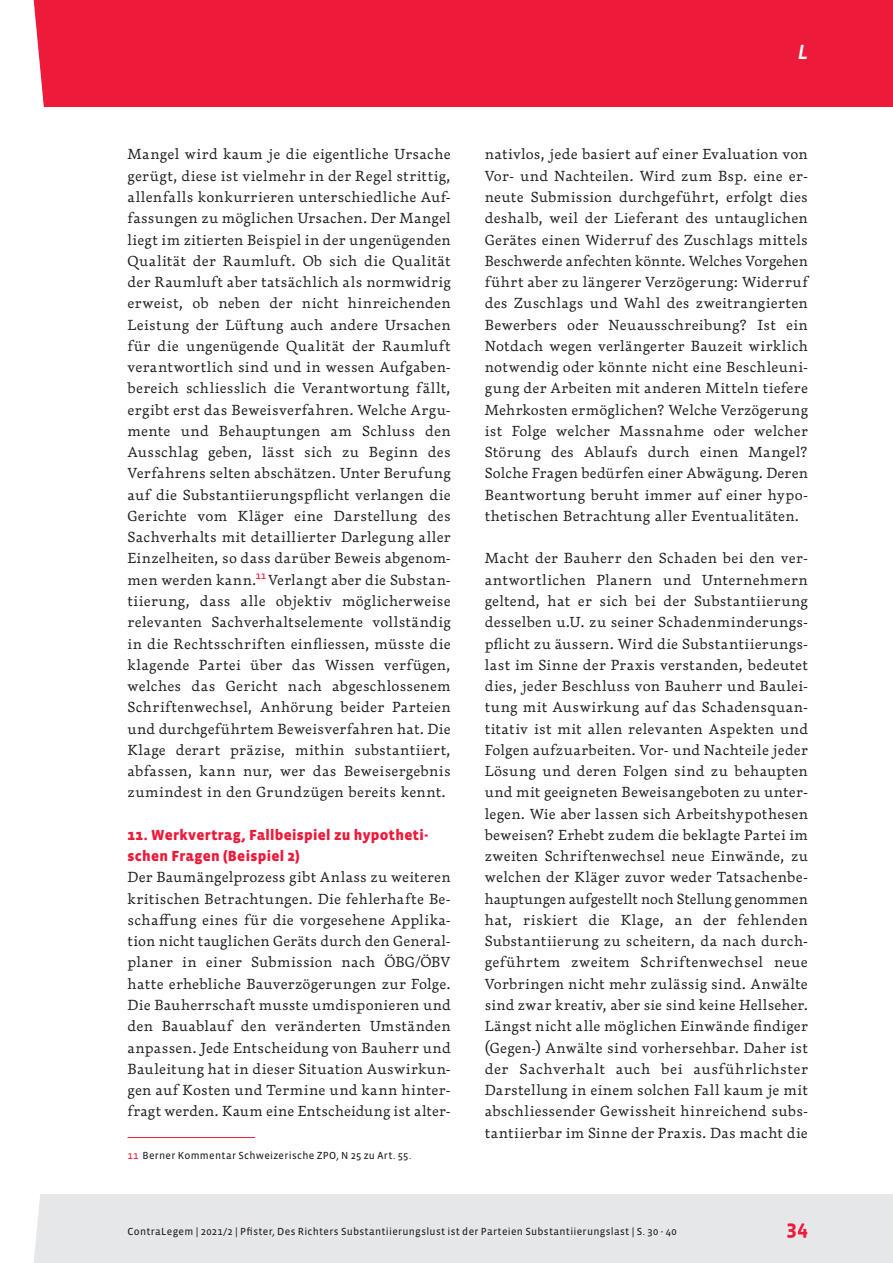
<style>
.page{position:relative;width:893px;height:1263px;background:#fff}
.page>*{position:absolute;margin:0;border:0;box-sizing:border-box;transform-origin:0 0}
.Fusszeile{font:700 21px "Vista Sans OT";color:#ed1a3a}
.t1{font:italic 500 21px "Vista Sans OT";color:#fff}
.Ueberschrift{font:900 15px/21.3px "Vista Sans OT";letter-spacing:.02em;color:#ed1a3a}
.GT{font:300 14.25px/21.3px "Dederon LOT";letter-spacing:.02em;color:#231f20;text-align:justify}
.Fusszeile-2{font:10.5px "Vista Sans OT";letter-spacing:.03em;color:#231f20}
.Fussnote{font:10.5px "Vista Sans OT";letter-spacing:.03em;color:#231f20}
.s1{font-family:"Vista Sans OT";font-weight:400;color:#ed1a3a}
.s2{color:#ed1a3a}
</style>
<div class="page">
<div style="left:1px;top:1195px;width:892px;height:68px;background:#e6e7e9"></div>
<div style="left:0;top:0;width:893px;height:106px;background:#ed1a3a"></div>
<hr style="left:128px;top:1137px;width:127px;height:1px;background:#ed1a3a">
<svg style="left:0;top:0;width:94px;height:1263px"></svg>
<h1 class="t1" style="left:798px;top:41px;width:12px">L</h1>
<p class="GT" style="left:128px;top:144px;width:325px">Mangel wird kaum je die eigentliche Ursache gerügt, diese ist vielmehr in der Regel strittig, allenfalls konkurrieren unterschiedliche Auf&shy;fassungen zu möglichen Ursachen. Der Mangel liegt im zitierten Beispiel in der ungenügenden Qualität der Raumluft. Ob sich die Qualität der Raumluft aber tatsächlich als normwidrig erweist, ob neben der nicht hinreichenden Leistung der Lüftung auch andere Ursachen für die ungenügende Qualität der Raumluft verantwortlich sind und in wessen Aufgaben&shy;bereich schliesslich die Verantwortung fällt, ergibt erst das Beweisverfahren. Welche Argu&shy;mente und Behauptungen am Schluss den Ausschlag geben, lässt sich zu Beginn des Verfahrens selten abschätzen. Unter Berufung auf die Substantiierungspflicht verlangen die Gerichte vom Kläger eine Darstellung des Sachverhalts mit detaillierter Darlegung aller Einzelheiten, so dass darüber Beweis abgenom&shy;men werden kann.<span class="s1">11</span> Verlangt aber die Substan&shy;tiierung, dass alle objektiv möglicherweise relevanten Sachverhaltselemente vollständig in die Rechtsschriften einfliessen, müsste die klagende Partei über das Wissen verfügen, welches das Gericht nach abgeschlossenem Schriftenwechsel, Anhörung beider Parteien und durchgeführtem Beweisverfahren hat. Die Klage derart präzise, mithin substantiiert, abfassen, kann nur, wer das Beweisergebnis zumindest in den Grundzügen bereits kennt.</p>
<p class="Ueberschrift" style="left:128px;top:824px;width:302px">11. Werkvertrag, Fallbeispiel zu hypotheti&shy;schen Fragen (Beispiel 2)</p>
<p class="GT" style="left:128px;top:867px;width:325px">Der Baumängelprozess gibt Anlass zu weiteren kritischen Betrachtungen. Die fehlerhafte Be&shy;schaffung eines für die vorgesehene Applika&shy;tion nicht tauglichen Geräts durch den General&shy;planer in einer Submission nach ÖBG/ÖBV hatte erhebliche Bauverzögerungen zur Folge.<br>Die Bauherrschaft musste umdisponieren und den Bauablauf den veränderten Umständen anpassen. Jede Entscheidung von Bauherr und Bauleitung hat in dieser Situation Auswirkun&shy;gen auf Kosten und Termine und kann hinter&shy;fragt werden. Kaum eine Entscheidung ist alter-</p>
<p class="Fussnote" style="left:128px;top:1150px;width:285px"><span class="s2">11</span> Berner Kommentar Schweizerische ZPO, N 25 zu Art. 55.</p>
<p class="GT" style="left:485px;top:144px;width:325px">nativlos, jede basiert auf einer Evaluation von Vor- und Nachteilen. Wird zum Bsp. eine er&shy;neute Submission durchgeführt, erfolgt dies deshalb, weil der Lieferant des untauglichen Gerätes einen Widerruf des Zuschlags mittels Beschwerde anfechten könnte. Welches Vorgehen führt aber zu längerer Verzögerung: Widerruf des Zuschlags und Wahl des zweitrangierten Bewerbers oder Neuausschreibung? Ist ein Notdach wegen verlängerter Bauzeit wirklich notwendig oder könnte nicht eine Beschleuni&shy;gung der Arbeiten mit anderen Mitteln tiefere Mehrkosten ermöglichen? Welche Verzögerung ist Folge welcher Massnahme oder welcher Störung des Ablaufs durch einen Mangel?<br>Solche Fragen bedürfen einer Abwägung. Deren Beantwortung beruht immer auf einer hypo&shy;thetischen Betrachtung aller Eventualitäten.</p>
<p class="GT" style="left:485px;top:548px;width:325px">Macht der Bauherr den Schaden bei den ver&shy;antwortlichen Planern und Unternehmern geltend, hat er sich bei der Substantiierung desselben u.U. zu seiner Schadenminderungs&shy;pflicht zu äussern. Wird die Substantiierungs&shy;last im Sinne der Praxis verstanden, bedeutet dies, jeder Beschluss von Bauherr und Baulei&shy;tung mit Auswirkung auf das Schadensquan&shy;titativ ist mit allen relevanten Aspekten und Folgen aufzuarbeiten. Vor- und Nachteile jeder Lösung und deren Folgen sind zu behaupten und mit geeigneten Beweisangeboten zu unter&shy;legen. Wie aber lassen sich Arbeitshypothesen beweisen? Erhebt zudem die beklagte Partei im zweiten Schriftenwechsel neue Einwände, zu welchen der Kläger zuvor weder Tatsachenbe&shy;hauptungen aufgestellt noch Stellung genommen hat, riskiert die Klage, an der fehlenden Substantiierung zu scheitern, da nach durch&shy;geführtem zweitem Schriftenwechsel neue Vorbringen nicht mehr zulässig sind. Anwälte sind zwar kreativ, aber sie sind keine Hellseher.<br>Längst nicht alle möglichen Einwände findiger (Gegen-) Anwälte sind vorhersehbar. Daher ist der Sachverhalt auch bei ausführlichster Darstellung in einem solchen Fall kaum je mit abschliessender Gewissheit hinreichend subs&shy;tantiierbar im Sinne der Praxis. Das macht die</p>
<p class="Fusszeile-2" style="left:128px;top:1226px;width:551px">ContraLegem | 2021/2 | Pfister, Des Richters Substantiierungslust ist der Parteien Substantiierungslast | S. 30 - 40</p>
<p class="Fusszeile" style="left:786px;top:1217px;width:23px">34</p>
</div>
